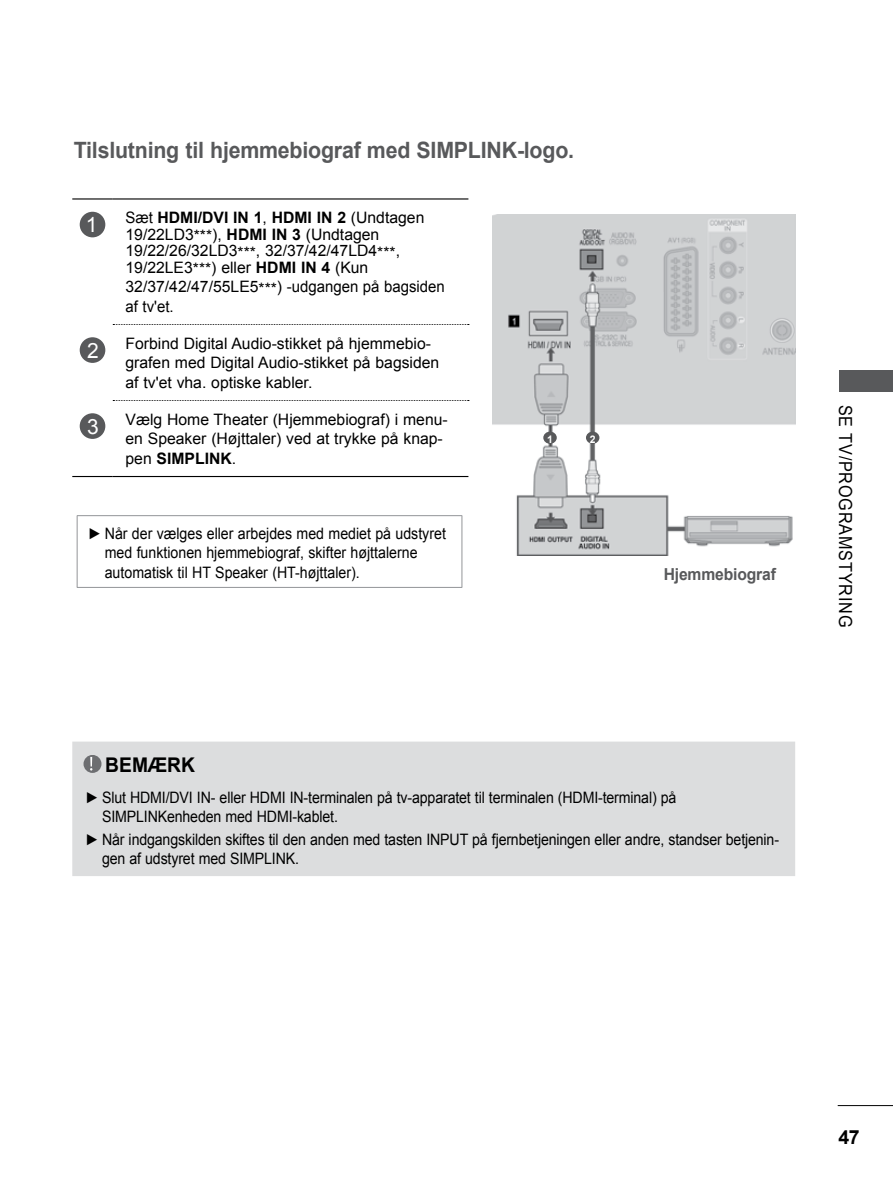
<style>
.page{position:relative;width:893px;height:1191px;background:#fff}
.page>*{position:absolute;margin:0;border:0;box-sizing:border-box;transform-origin:0 0}
.t1{font:700 22.5px "Arial";letter-spacing:-.01em;color:#58595b;scale:.95 1}
.t2{font:21px "Arial";color:#fff}
.t3{font:700 20.25px "Arial";color:#000;scale:.95 1}
.t4{font:700 19.5px "Arial";color:#000}
.t5{font:18px "Arial";letter-spacing:.05em;color:#000;scale:.9 1}
.t6{font:700 16.5px "Arial";letter-spacing:-.01em;color:#58595b;scale:.95 1}
.t7{font:15.75px/19.5px "Arial";color:#000;scale:.9 1}
.t8{font:15.75px/19.5px "Arial";color:#000}
.t9{font:15.75px/16.5px "Arial";color:#000;scale:.95 1}
.t10{font:700 10.5px "Arial";color:#fff}
.s1{font-weight:700}
</style>
<div class="page">
<hr style="left:838px;top:1105px;width:55px;height:1px;background:#000">
<div style="left:839px;top:370px;width:54px;height:21px;background:#58595b"></div>
<div style="left:72px;top:741px;width:723px;height:135px;background:#dcddde"></div>
<div style="left:84px;top:755px;width:17px;height:18px;background:#6d6e71;border-radius:50%"></div>
<svg style="left:90px;top:757px;width:2px;height:13px"></svg>
<hr style="left:77px;top:515px;width:385px;height:1px;background:#939598">
<hr style="left:77px;top:516px;width:1px;height:71px;background:#939598">
<hr style="left:462px;top:516px;width:1px;height:71px;background:#939598">
<hr style="left:77px;top:587px;width:385px;height:1px;background:#939598">
<hr style="left:72px;top:198px;width:41px;height:1px;background:#000">
<hr style="left:113px;top:198px;width:355px;height:1px;background:#000">
<hr style="left:72px;top:476px;width:41px;height:1px;background:#000">
<hr style="left:113px;top:476px;width:355px;height:1px;background:#000">
<svg style="left:113px;top:324px;width:356px;height:1px"></svg>
<svg style="left:113px;top:400px;width:356px;height:1px"></svg>
<div style="left:80px;top:212px;width:25px;height:25px;background:#58595b;border-radius:50%"></div>
<div style="left:80px;top:337px;width:25px;height:26px;background:#58595b;border-radius:50%"></div>
<div style="left:80px;top:413px;width:25px;height:26px;background:#58595b;border-radius:50%"></div>
<img style="left:493px;top:214px;width:302px;height:341px">
<div style="left:543px;top:431px;width:14px;height:13px;background:#58595b;border-radius:50%"></div>
<div style="left:586px;top:431px;width:13px;height:13px;background:#58595b;border-radius:50%"></div>
<h1 class="t1" style="left:74px;top:135px;width:528px">Tilslutning til hjemmebiograf med SIMPLINK-logo.</h1>
<h2 class="t2" style="left:86px;top:211px;width:13px">1</h2>
<p class="t9" style="left:125px;top:210px;width:316px">Sæt <span class="s1">HDMI/DVI IN 1</span>, <span class="s1">HDMI IN 2</span> (Undtagen 19/22LD3***), <span class="s1">HDMI IN 3</span> (Undtagen 19/22/26/32LD3***, 32/37/42/47LD4***, 19/22LE3***) eller <span class="s1">HDMI IN 4</span> (Kun</p>
<p class="t8" style="left:125px;top:277px;width:321px">32/37/42/47/55LE5***) -udgangen på bagsiden af tv'et.</p>
<h2 class="t2" style="left:87px;top:337px;width:13px">2</h2>
<p class="t8" style="left:126px;top:333px;width:315px">Forbind Digital Audio-stikket på hjemmebio&shy;grafen med Digital Audio-stikket på bagsiden af tv'et vha. optiske kabler.</p>
<h2 class="t2" style="left:87px;top:413px;width:13px">3</h2>
<p class="t8" style="left:126px;top:409px;width:324px">Vælg Home Theater (Hjemmebiograf) i menu&shy;en Speaker (Højttaler) ved at trykke på knap&shy;pen <span class="s1">SIMPLINK</span>.</p>
<p class="t7" style="left:105px;top:524px;width:381px;text-indent:-17px">► Når der vælges eller arbejdes med mediet på udstyret med funktionen hjemmebiograf, skifter højttalerne automatisk til HT Speaker (HT-højttaler).</p>
<p class="t10" style="left:547px;top:432px;width:7px">1</p>
<p class="t10" style="left:590px;top:432px;width:7px">2</p>
<p class="t6" style="left:664px;top:563px;width:120px">Hjemmebiograf</p>
<p class="t3" style="left:105px;top:751px;width:96px">BEMÆRK</p>
<p class="t7" style="left:102px;top:787px;width:640px;text-indent:-17px">► Slut HDMI/DVI IN- eller HDMI IN-terminalen på tv-apparatet til terminalen (HDMI-terminal) på<br>SIMPLINKenheden med HDMI-kablet.</p>
<p class="t7" style="left:102px;top:829px;width:754px;text-indent:-17px">► Når indgangskilden skiftes til den anden med tasten INPUT på fjernbetjeningen eller andre, standser betjenin&shy;gen af udstyret med SIMPLINK.</p>
<p class="t5" style="left:857px;top:404px;width:249px;rotate:90deg">SE TV/PROGRAMSTYRING</p>
<p class="t4" style="left:838px;top:1124px;width:23px">47</p>
</div>
